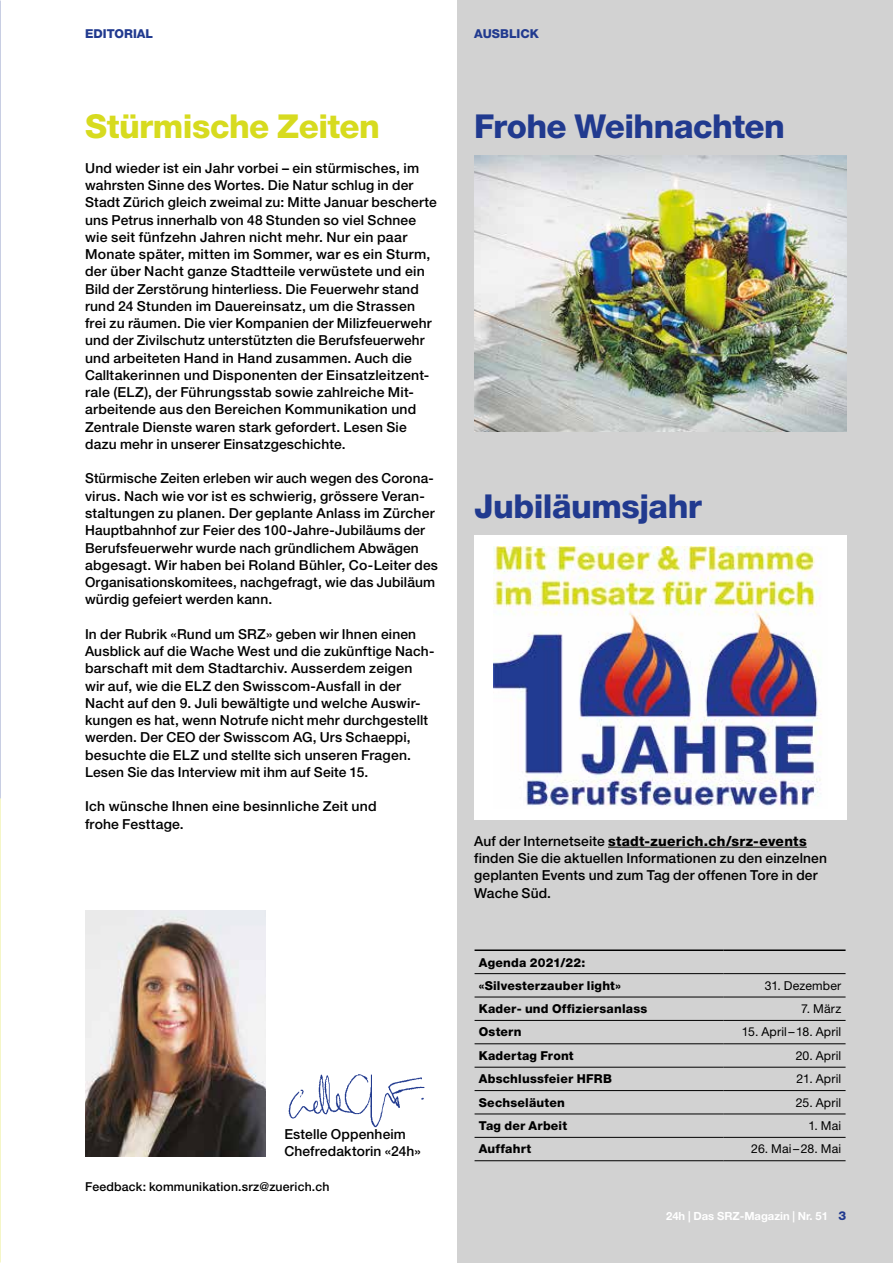
<style>
.page{position:relative;width:893px;height:1263px;background:#fff}
.page>*{position:absolute;margin:0;border:0;box-sizing:border-box;transform-origin:0 0}
.t1{font:800 33px "Helvetica Neue LT Std";letter-spacing:-.015em;color:#213a8f}
.t2{font:800 33px "Helvetica Neue LT Std";letter-spacing:-.015em;color:#d7db1f}
.t3{font:500 13.8px/17.2px "Helvetica Neue LT Std";letter-spacing:.015em;color:#000}
.t4{font:800 12.3px/23.1px "Helvetica Neue LT Std";letter-spacing:.015em;color:#000}
.t5{font:12.3px "Helvetica Neue LT Std";letter-spacing:.015em;color:#000}
.t6{font:500 12.3px "Helvetica Neue LT Std";letter-spacing:.015em;color:#000}
.t7{font:800 12.3px "Helvetica Neue LT Std";color:#213a8f}
.t8{font:700 11.25px "Helvetica Neue LT Std";color:#fff}
.s1{font-weight:800}
.s2{font-weight:800;font-size:12.3px;color:#213a8f}
</style>
<div class="page">
<div style="left:457px;top:0;width:436px;height:1263px;background:#d2d2d2"></div>
<hr style="left:608px;top:847px;width:199px;height:1px;background:#000">
<img style="left:85px;top:910px;width:180px;height:246px">
<img style="left:288px;top:1074px;width:137px;height:54px">
<img style="left:474px;top:156px;width:372px;height:276px">
<div style="left:474px;top:535px;width:372px;height:284px;background:#fff"></div>
<img style="left:493px;top:547px;width:328px;height:259px">
<hr style="left:475px;top:949px;width:248px;height:2px;background:#000">
<hr style="left:723px;top:949px;width:123px;height:2px;background:#000">
<hr style="left:475px;top:973px;width:248px;height:1px;background:#000">
<hr style="left:723px;top:973px;width:123px;height:1px;background:#000">
<hr style="left:475px;top:997px;width:248px;height:1px;background:#000">
<hr style="left:723px;top:997px;width:123px;height:1px;background:#000">
<hr style="left:475px;top:1020px;width:248px;height:1px;background:#000">
<hr style="left:723px;top:1020px;width:123px;height:1px;background:#000">
<hr style="left:475px;top:1043px;width:248px;height:1px;background:#000">
<hr style="left:723px;top:1043px;width:123px;height:1px;background:#000">
<hr style="left:475px;top:1067px;width:248px;height:1px;background:#000">
<hr style="left:723px;top:1067px;width:123px;height:1px;background:#000">
<hr style="left:475px;top:1090px;width:248px;height:1px;background:#000">
<hr style="left:723px;top:1090px;width:123px;height:1px;background:#000">
<hr style="left:475px;top:1114px;width:248px;height:1px;background:#000">
<hr style="left:723px;top:1114px;width:123px;height:1px;background:#000">
<hr style="left:475px;top:1137px;width:248px;height:1px;background:#000">
<hr style="left:723px;top:1137px;width:123px;height:1px;background:#000">
<hr style="left:475px;top:1160px;width:248px;height:1px;background:#000">
<hr style="left:723px;top:1160px;width:123px;height:1px;background:#000">
<p class="t7" style="left:85px;top:26px;width:70px">EDITORIAL</p>
<p class="t7" style="left:474px;top:26px;width:66px">AUSBLICK</p>
<h1 class="t2" style="left:85px;top:107px;width:296px">Stürmische Zeiten</h1>
<p class="t3" style="left:85px;top:159px;width:353px">Und wieder ist ein Jahr vorbei – ein stürmisches, im wahrsten Sinne des Wortes. Die Natur schlug in der Stadt Zürich gleich zweimal zu: Mitte Januar bescherte uns Petrus innerhalb von 48 Stunden so viel Schnee wie seit fünfzehn Jahren nicht mehr. Nur ein paar Monate später, mitten im Sommer, war es ein Sturm, der über Nacht ganze Stadtteile verwüstete und ein Bild der Zerstörung hinterliess. Die Feuerwehr stand rund 24 Stunden im Dauereinsatz, um die Strassen frei zu räumen. Die vier Kompanien der Milizfeuerwehr und der Zivilschutz unterstützten die Berufsfeuerwehr und arbeiteten Hand in Hand zusammen. Auch die Calltakerinnen und Disponenten der Einsatzleitzent&shy;rale (ELZ), der Führungsstab sowie zahlreiche Mit&shy;arbeitende aus den Bereichen Kommunikation und Zentrale Dienste waren stark gefordert. Lesen Sie dazu mehr in unserer Einsatzgeschichte.</p>
<p class="t3" style="left:85px;top:470px;width:354px">Stürmische Zeiten erleben wir auch wegen des Corona&shy;virus. Nach wie vor ist es schwierig, grössere Veran&shy;staltungen zu planen. Der geplante Anlass im Zürcher Hauptbahnhof zur Feier des 100-Jahre-Jubiläums der Berufsfeuerwehr wurde nach gründlichem Abwägen abgesagt. Wir haben bei Roland Bühler, Co-Leiter des Organisationskomitees, nachgefragt, wie das Jubiläum würdig gefeiert werden kann.</p>
<p class="t3" style="left:85px;top:625px;width:351px">In der Rubrik «Rund um SRZ» geben wir Ihnen einen Ausblick auf die Wache West und die zukünftige Nach&shy;barschaft mit dem Stadtarchiv. Ausserdem zeigen wir auf, wie die ELZ den Swisscom-Ausfall in der Nacht auf den 9. Juli bewältigte und welche Auswir&shy;kungen es hat, wenn Notrufe nicht mehr durchgestellt werden. Der CEO der Swisscom AG, Urs Schaeppi, besuchte die ELZ und stellte sich unseren Fragen.<br>Lesen Sie das Interview mit ihm auf Seite 15.</p>
<p class="t3" style="left:85px;top:798px;width:293px">Ich wünsche Ihnen eine besinnliche Zeit und frohe Festtage.</p>
<p class="t3" style="left:284px;top:1125px;width:138px">Estelle Oppenheim<br>Chefredaktorin «24h»</p>
<p class="t6" style="left:85px;top:1179px;width:246px">Feedback: kommunikation.srz@zuerich.ch</p>
<h1 class="t1" style="left:474px;top:107px;width:312px">Frohe Weihnachten</h1>
<h1 class="t1" style="left:474px;top:487px;width:229px">Jubiläumsjahr</h1>
<p class="t3" style="left:474px;top:832px;width:354px">Auf der Internetseite <span class="s1">stadt-zuerich.ch/srz-events </span>finden Sie die aktuellen Informationen zu den einzelnen geplanten Events und zum Tag der offenen Tore in der Wache Süd.</p>
<p class="t4" style="left:479px;top:951px;width:143px">Agenda 2021/22: «Silvesterzauber light»</p>
<p class="t5" style="left:765px;top:978px;width:78px">31. Dezember</p>
<p class="t4" style="left:479px;top:997px;width:170px">Kader- und Offiziersanlass</p>
<p class="t5" style="left:801px;top:1001px;width:41px">7. März</p>
<p class="t4" style="left:479px;top:1020px;width:44px">Ostern</p>
<p class="t5" style="left:742px;top:1025px;width:101px">15. April–18. April</p>
<p class="t4" style="left:479px;top:1044px;width:96px">Kadertag Front</p>
<p class="t5" style="left:796px;top:1048px;width:47px">20. April</p>
<p class="t4" style="left:479px;top:1067px;width:135px">Abschlussfeier HFRB</p>
<p class="t5" style="left:797px;top:1071px;width:46px">21. April</p>
<p class="t4" style="left:479px;top:1091px;width:88px">Sechseläuten</p>
<p class="t5" style="left:796px;top:1095px;width:47px">25. April</p>
<p class="t4" style="left:479px;top:1114px;width:90px">Tag der Arbeit</p>
<p class="t5" style="left:808px;top:1118px;width:34px">1. Mai</p>
<p class="t4" style="left:479px;top:1137px;width:54px">Auffahrt</p>
<p class="t5" style="left:751px;top:1142px;width:92px">26. Mai–28. Mai</p>
<p class="t8" style="left:666px;top:1209px;width:182px">24h | Das SRZ-Magazin | Nr. 51 <span class="s2">3</span></p>
</div>
